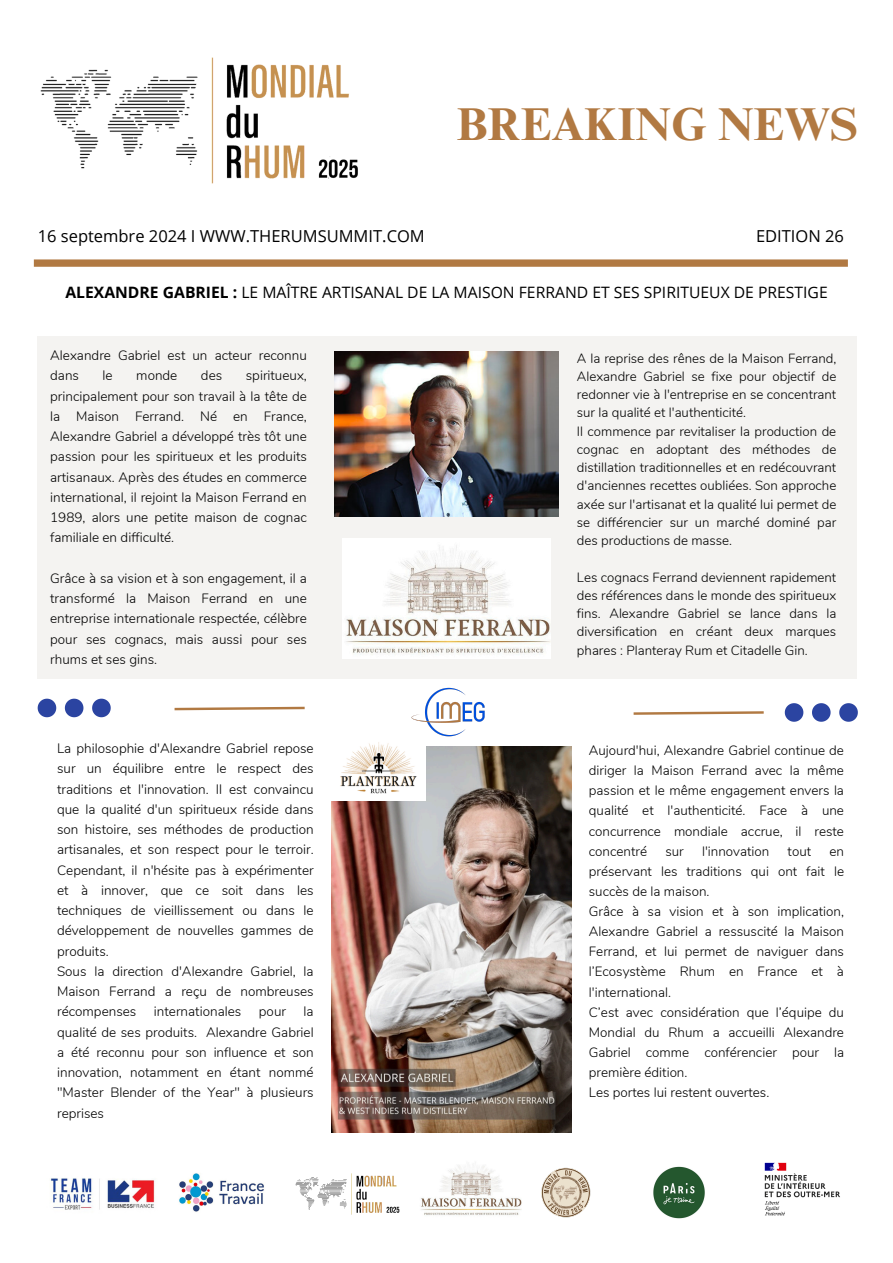
<style>
.page{position:relative;width:893px;height:1263px;background:#fff}
.page>*{position:absolute;margin:0;border:0;box-sizing:border-box;transform-origin:0 0}
.t1{font:700 46.05px "Times NRMT Pro";color:#b17942}
.t2{font:16.5px "Open Sans";color:#000}
.t3{font:15.67px "Open Sans";color:#000}
.t4{font:300 13.5px/20.2px "Nunito";color:#000;text-align:justify}
.t5{font:300 13.42px/20.1px "Nunito";color:#000;text-align:justify}
.t6{font:300 13.27px/18.2px "Nunito";color:#000;text-align:justify}
.s1{font-weight:700}
</style>
<div class="page">
<div style="left:38px;top:336px;width:819px;height:343px;background:#f4f3f1"></div>
<div style="left:34px;top:259px;width:814px;height:8px;background:#b17942"></div>
<svg style="left:785px;top:703px;width:18px;height:19px"></svg>
<svg style="left:812px;top:703px;width:18px;height:19px"></svg>
<svg style="left:839px;top:703px;width:19px;height:19px"></svg>
<svg style="left:174px;top:706px;width:131px;height:5px"></svg>
<svg style="left:633px;top:711px;width:131px;height:4px"></svg>
<svg style="left:38px;top:699px;width:18px;height:18px"></svg>
<svg style="left:65px;top:699px;width:18px;height:18px"></svg>
<svg style="left:92px;top:699px;width:19px;height:18px"></svg>
<img style="left:411px;top:687px;width:74px;height:50px">
<img style="left:40px;top:57px;width:318px;height:127px">
<img style="left:541px;top:1167px;width:50px;height:51px">
<img style="left:295px;top:1173px;width:105px;height:42px">
<img style="left:50px;top:1178px;width:105px;height:32px">
<img style="left:764px;top:1162px;width:76px;height:54px">
<img style="left:653px;top:1166px;width:52px;height:53px">
<img style="left:179px;top:1173px;width:85px;height:39px">
<img style="left:335px;top:351px;width:223px;height:166px">
<img style="left:331px;top:746px;width:240px;height:386px">
<img style="left:343px;top:539px;width:207px;height:120px">
<img style="left:421px;top:1165px;width:100px;height:51px">
<img style="left:331px;top:742px;width:94px;height:58px">
<p class="t1" style="left:457px;top:107px;width:402px">BREAKING NEWS</p>
<p class="t2" style="left:38px;top:224px;width:388px">16 septembre 2024 I WWW.THERUMSUMMIT.COM</p>
<p class="t3" style="left:65px;top:281px;width:764px"><span class="s1">ALEXANDRE GABRIEL :</span> LE MAÎTRE ARTISANAL DE LA MAISON FERRAND ET SES SPIRITUEUX DE PRESTIGE</p>
<p class="t2" style="left:756px;top:224px;width:89px">EDITION 26</p>
<p class="t4" style="left:50px;top:346px;width:258px">Alexandre Gabriel est un acteur reconnu dans</p>
<p class="t4" style="left:103px;top:366px;width:12px">le</p>
<p class="t4" style="left:136px;top:366px;width:43px">monde</p>
<p class="t4" style="left:201px;top:366px;width:23px">des</p>
<p class="t4" style="left:50px;top:366px;width:258px;text-indent:196px">spiritueux, principalement pour son travail à la tête de la Maison Ferrand. Né en France, Alexandre Gabriel a développé très tôt une passion pour les spiritueux et les produits artisanaux. Après des études en commerce international, il rejoint la Maison Ferrand en 1989, alors une petite maison de cognac familiale en difficulté.</p>
<p class="t4" style="left:50px;top:568px;width:258px">Grâce à sa vision et à son engagement, il a transformé la Maison Ferrand en une entreprise internationale respectée, célèbre pour ses cognacs, mais aussi pour ses rhums et ses gins.</p>
<p class="t4" style="left:57px;top:739px;width:258px">La philosophie d'Alexandre Gabriel repose sur un équilibre entre le respect des traditions et l'innovation. Il est convaincu que la qualité d'un spiritueux réside dans son histoire, ses méthodes de production artisanales, et son respect pour le terroir.<br>Cependant, il n'hésite pas à expérimenter et à innover, que ce soit dans les techniques de vieillissement ou dans le développement de nouvelles gammes de produits.</p>
<p class="t4" style="left:57px;top:961px;width:258px">Sous la direction d'Alexandre Gabriel, la Maison Ferrand a reçu de nombreuses récompenses</p>
<p class="t4" style="left:57px;top:1002px;width:258px;text-indent:246px">la qualité de ses produits. Alexandre Gabriel a été reconnu pour son influence et son innovation, notamment en étant nommé "Master Blender of the Year" à plusieurs reprises</p>
<p class="t4" style="left:154px;top:1002px;width:89px">internationales</p>
<p class="t4" style="left:259px;top:1002px;width:29px">pour</p>
<p class="t6" style="left:577px;top:349px;width:261px">A la reprise des rênes de la Maison Ferrand, Alexandre Gabriel se fixe pour objectif de redonner vie à l'entreprise en se concentrant sur la qualité et l'authenticité.</p>
<p class="t6" style="left:577px;top:422px;width:261px">Il commence par revitaliser la production de cognac en adoptant des méthodes de distillation traditionnelles et en redécouvrant d'anciennes recettes oubliées. Son approche axée sur l'artisanat et la qualité lui permet de se différencier sur un marché dominé par des productions de masse.</p>
<p class="t6" style="left:577px;top:568px;width:261px">Les cognacs Ferrand deviennent rapidement des références dans le monde des spiritueux fins. Alexandre Gabriel se lance dans la diversification en créant deux marques phares : Planteray Rum et Citadelle Gin.</p>
<p class="t5" style="left:589px;top:740px;width:257px">Aujourd'hui, Alexandre Gabriel continue de diriger la Maison Ferrand avec la même passion et le même engagement envers la qualité et l'authenticité. Face à une concurrence mondiale accrue, il reste concentré</p>
<p class="t5" style="left:665px;top:841px;width:20px">sur</p>
<p class="t5" style="left:702px;top:841px;width:69px">l'innovation</p>
<p class="t5" style="left:787px;top:841px;width:25px">tout</p>
<p class="t5" style="left:589px;top:841px;width:257px;text-indent:240px">en préservant les traditions qui ont fait le succès de la maison.</p>
<p class="t5" style="left:589px;top:901px;width:257px">Grâce à sa vision et à son implication, Alexandre Gabriel a ressuscité la Maison Ferrand, et lui permet de naviguer dans l’Ecosystème Rhum en France et à l'international.</p>
<p class="t5" style="left:589px;top:1002px;width:257px">C’est avec considération que l’équipe du Mondial du Rhum a accueilli Alexandre Gabriel comme conférencier pour la première édition.</p>
<p class="t5" style="left:589px;top:1083px;width:182px">Les portes lui restent ouvertes.</p>
</div>
